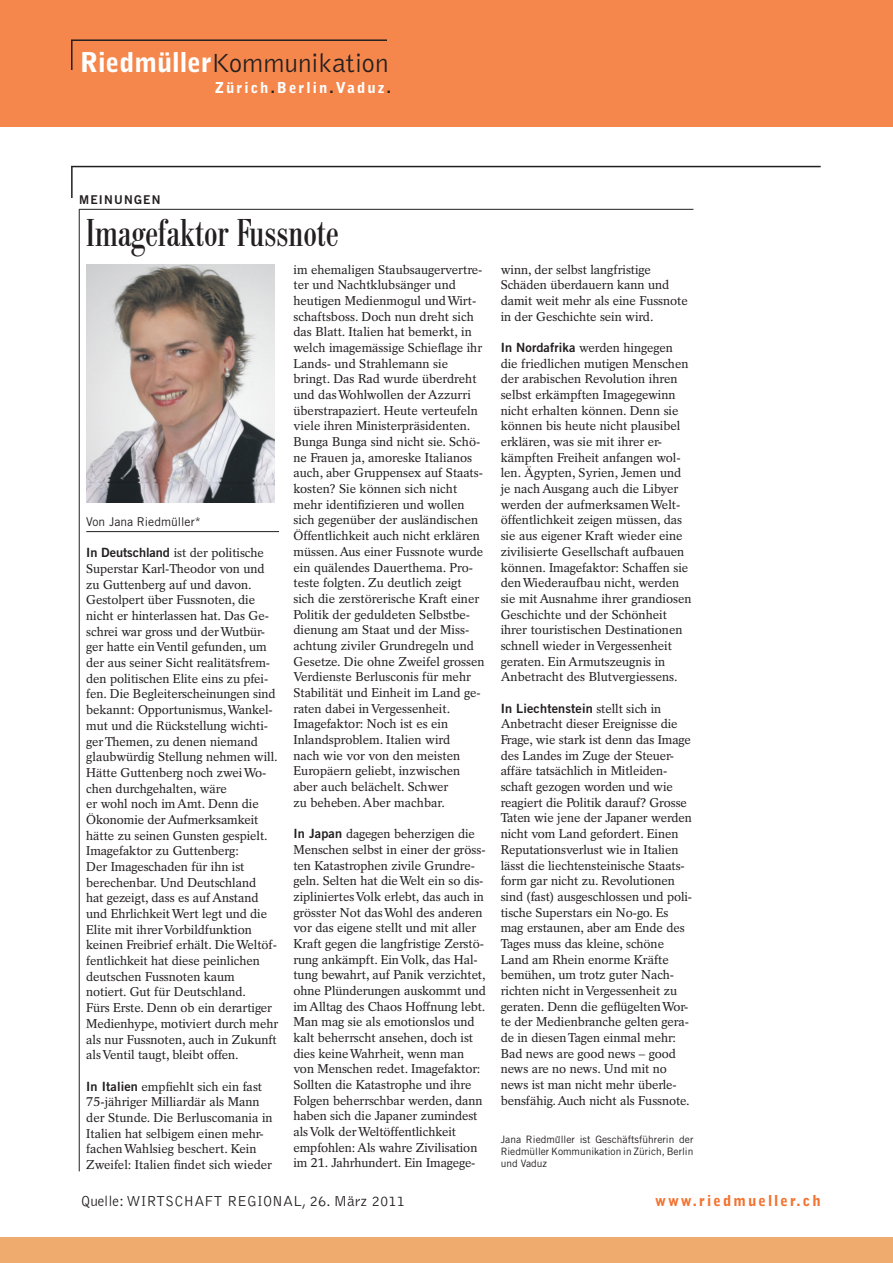
<style>
.page{position:relative;width:893px;height:1263px;background:#fff}
.page>*{position:absolute;margin:0;border:0;box-sizing:border-box;transform-origin:0 0}
.t1{font:condensed 38.25px "Bodoni BE";color:#231f20}
.t2{font:300 27.15px "Bell Gothic Std";color:#231f20}
.t3{font:300 15px "Bell Gothic Std";color:#231f20}
.t4{font:900 15px "Bell Gothic Std";letter-spacing:.14em;color:#fff}
.t5{font:900 15px "Bell Gothic Std";letter-spacing:.14em;color:#f37331}
.t6{font:12.75px/15.8px "Rotation";letter-spacing:-.005em;color:#231f20}
.t7{font:12.75px "Trade Gothic Bold Two";letter-spacing:.01em;color:#231f20}
.t8{font:12.15px "Trade Gothic";color:#231f20}
.t9{font:12.15px "Trade Gothic Bold Two";letter-spacing:.1em;color:#231f20}
.t10{font:10.2px/12.1px "Trade Gothic";color:#231f20}
.t11{font:10.2px "Lucida Sans Unicode+T42";color:#231f20}
.s1{font-weight:900;color:#fff}
.s2{color:#231f20}
.s3{font-family:"Trade Gothic Bold Two"}
.s4{font-family:"Rotation"}
.s5{font-family:"Calibri Bold+T42"}
.s6{font-family:"Lucida Sans Unicode+T42"}
</style>
<div class="page">
<div style="left:0;top:1237px;width:893px;height:26px;background:#efab6e"></div>
<div style="left:0;top:0;width:893px;height:126px;background:#f5874c"></div>
<hr style="left:71px;top:166px;width:750px;height:1px;background:#231f20">
<hr style="left:71px;top:167px;width:2px;height:31px;background:#231f20">
<div style="left:71px;top:39px;width:318px;height:33px;border:2px solid #231f20"></div>
<div style="left:68px;top:71px;width:327px;height:6px;background:#f5874c"></div>
<div style="left:388px;top:36px;width:10px;height:36px;background:#f5874c"></div>
<hr style="left:79px;top:209px;width:1px;height:962px;background:#231f20">
<hr style="left:79px;top:209px;width:614px;height:1px;background:#231f20">
<hr style="left:86px;top:531px;width:193px;height:1px;background:#231f20">
<img style="left:86px;top:264px;width:188px;height:238px">
<h2 class="t2" style="left:80px;top:47px;width:310px"><span class="s1">Riedmüller</span>Kommunikation</h2>
<p class="t4" style="left:215px;top:79px;width:178px">Zürich<span class="s2">.</span>Berlin<span class="s2">.</span>Vaduz<span class="s2">.</span></p>
<p class="t9" style="left:79px;top:195px;width:83px">MEINUNGEN</p>
<h1 class="t1" style="left:86px;top:219px;width:254px">Imagefaktor Fussnote</h1>
<p class="t8" style="left:86px;top:517px;width:116px">Von Jana Riedmüller*</p>
<p class="t6" style="left:86px;top:546px;width:194px"><span class="s3">In Deutschland</span> ist der politische<br>Superstar Karl-Theodor von und zu Guttenberg auf und davon.<br>Gestolpert über Fussnoten, die nicht er hinterlassen hat. Das Ge&shy;schrei war gross und der Wutbür&shy;ger hatte ein Ventil gefunden, um der aus seiner Sicht realitätsfrem&shy;den politischen Elite eins zu pfei&shy;fen. Die Begleiterscheinungen sind bekannt: Opportunismus, Wankel&shy;mut und die Rückstellung wichti&shy;ger Themen, zu denen niemand glaubwürdig Stellung nehmen will.<br>Hätte Guttenberg noch zwei Wo&shy;chen durchgehalten, wäre<br>er wohl noch im Amt. Denn die<br>Ökonomie der Aufmerksamkeit hätte zu seinen Gunsten gespielt.<br>Imagefaktor zu Guttenberg:<br>Der Imageschaden für ihn ist berechenbar. Und Deutschland<br>hat gezeigt, dass es auf Anstand und Ehrlichkeit Wert legt und die<br>Elite mit ihrer Vorbildfunktion keinen Freibrief erhält. Die Weltöf&shy;fentlichkeit hat diese peinlichen deutschen Fussnoten kaum notiert. Gut für Deutschland.<br>Fürs Erste. Denn ob ein derartiger<br>Medienhype, motiviert durch mehr als nur Fussnoten, auch in Zukunft als Ventil taugt, bleibt offen.</p>
<p class="t6" style="left:86px;top:1079px;width:188px"><span class="s3">In Italien</span> empfiehlt sich ein fast 75-jähriger Milliardär als Mann der Stunde. Die Berluscomania in Italien hat selbigem einen mehr&shy;fachen Wahlsieg beschert. Kein Zweifel: Italien findet sich wieder</p>
<p class="t6" style="left:293px;top:262px;width:193px">im ehemaligen Staubsaugervertre&shy;ter und Nachtklubsänger und heutigen Medienmogul und Wirt&shy;schaftsboss. Doch nun dreht sich das Blatt. Italien hat bemerkt, in welch imagemässige Schieflage ihr<br>Lands- und Strahlemann sie bringt. Das Rad wurde überdreht und das Wohlwollen der Azzurri überstrapaziert. Heute verteufeln viele ihren Ministerpräsidenten.<br>Bunga Bunga sind nicht sie. Schö&shy;ne Frauen ja, amoreske Italianos auch, aber Gruppensex auf Staats&shy;kosten? Sie können sich nicht mehr identifizieren und wollen sich gegenüber der ausländischen<br>Öffentlichkeit auch nicht erklären müssen. Aus einer Fussnote wurde ein quälendes Dauerthema. Pro&shy;teste folgten. Zu deutlich zeigt sich die zerstörerische Kraft einer<br>Politik der geduldeten Selbstbe&shy;dienung am Staat und der Miss&shy;achtung ziviler Grundregeln und<br>Gesetze. Die ohne Zweifel grossen<br>Verdienste Berlusconis für mehr<br>Stabilität und Einheit im Land ge&shy;raten dabei in Vergessenheit.<br>Imagefaktor: Noch ist es ein<br>Inlandsproblem. Italien wird<br>nach wie vor von den meisten<br>Europäern geliebt, inzwischen aber auch belächelt. Schwer<br>zu beheben. Aber machbar.</p>
<p class="t6" style="left:293px;top:827px;width:194px"><span class="s3">In Japan</span> dagegen beherzigen die Menschen selbst in einer der gröss&shy;ten Katastrophen zivile Grundre&shy;geln. Selten hat die Welt ein so dis&shy;zipliniertes Volk erlebt, das auch in grösster Not das Wohl des anderen vor das eigene stellt und mit aller Kraft gegen die langfristige Zerstö&shy;rung ankämpft. Ein Volk, das Hal&shy;tung bewahrt, auf Panik verzichtet, ohne Plünderungen auskommt und im Alltag des Chaos Hoffnung lebt.<br>Man mag sie als emotionslos und kalt beherrscht ansehen, doch ist dies keine Wahrheit, wenn man von Menschen redet. Imagefaktor:<br>Sollten die Katastrophe und ihre Folgen beherrschbar werden, dann haben sich die Japaner zumindest als Volk der Weltöffentlichkeit empfohlen: Als wahre Zivilisation im 21. Jahrhundert. Ein Imagege-</p>
<p class="t6" style="left:501px;top:262px;width:189px">winn, der selbst langfristige<br>Schäden überdauern kann und damit weit mehr als eine Fussnote in der Geschichte sein wird.</p>
<p class="t6" style="left:501px;top:341px;width:192px"><span class="s3">In Nordafrika</span> werden hingegen die friedlichen mutigen Menschen der arabischen Revolution ihren selbst erkämpften Imagegewinn nicht erhalten können. Denn sie können bis heute nicht plausibel erklären, was sie mit ihrer er&shy;kämpften Freiheit anfangen wol&shy;len. Ägypten, Syrien, Jemen und je nach Ausgang auch die Libyer werden der aufmerksamen Welt&shy;öffentlichkeit zeigen müssen, das sie aus eigener Kraft wieder eine zivilisierte Gesellschaft aufbauen können. Imagefaktor: Schaffen sie den Wiederaufbau nicht, werden sie mit Ausnahme ihrer grandiosen<br>Geschichte und der Schönheit ihrer touristischen Destinationen schnell wieder in Vergessenheit geraten. Ein Armutszeugnis in<br>Anbetracht des Blutvergiessens.</p>
<p class="t7" style="left:501px;top:703px;width:162px">In Liechtenstein <span class="s4">stellt sich in</span></p>
<p class="t6" style="left:501px;top:717px;width:193px">Anbetracht dieser Ereignisse die<br>Frage, wie stark ist denn das Image des Landes im Zuge der Steuer&shy;affäre tatsächlich in Mitleiden&shy;schaft gezogen worden und wie reagiert die Politik darauf? Grosse<br>Taten wie jene der Japaner werden nicht vom Land gefordert. Einen<br>Reputationsverlust wie in Italien lässt die liechtensteinische Staats&shy;form gar nicht zu. Revolutionen sind (fast) ausgeschlossen und poli&shy;tische Superstars ein No-go. Es mag erstaunen, aber am Ende des<br>Tages muss das kleine, schöne<br>Land am Rhein enorme Kräfte bemühen, um trotz guter Nach&shy;richten nicht in Vergessenheit zu geraten. Denn die geflügelten Wor&shy;te der Medienbranche gelten gera&shy;de in diesen Tagen einmal mehr:<br>Bad news are good news – good news are no news. Und mit no news ist man nicht mehr überle&shy;bensfähig. Auch nicht als Fussnote.</p>
<p class="t10" style="left:501px;top:1134px;width:194px">Jana Riedmu<span class="s5">-</span>ller ist Gescha<span class="s6">-</span>ftsfu<span class="s6">-</span>hrerin der<br>Riedmuller Kommunikation in Zurich, Berlin</p>
<p class="t11" style="left:535px;top:1143px;width:6px">-</p>
<p class="t11" style="left:645px;top:1143px;width:6px">-</p>
<p class="t10" style="left:501px;top:1158px;width:48px">und Vaduz</p>
<p class="t3" style="left:81px;top:1192px;width:325px">Quelle: WIRTSCHAFT REGIONAL, 26. März 2011</p>
<p class="t5" style="left:655px;top:1192px;width:167px">www.riedmueller.ch</p>
</div>
